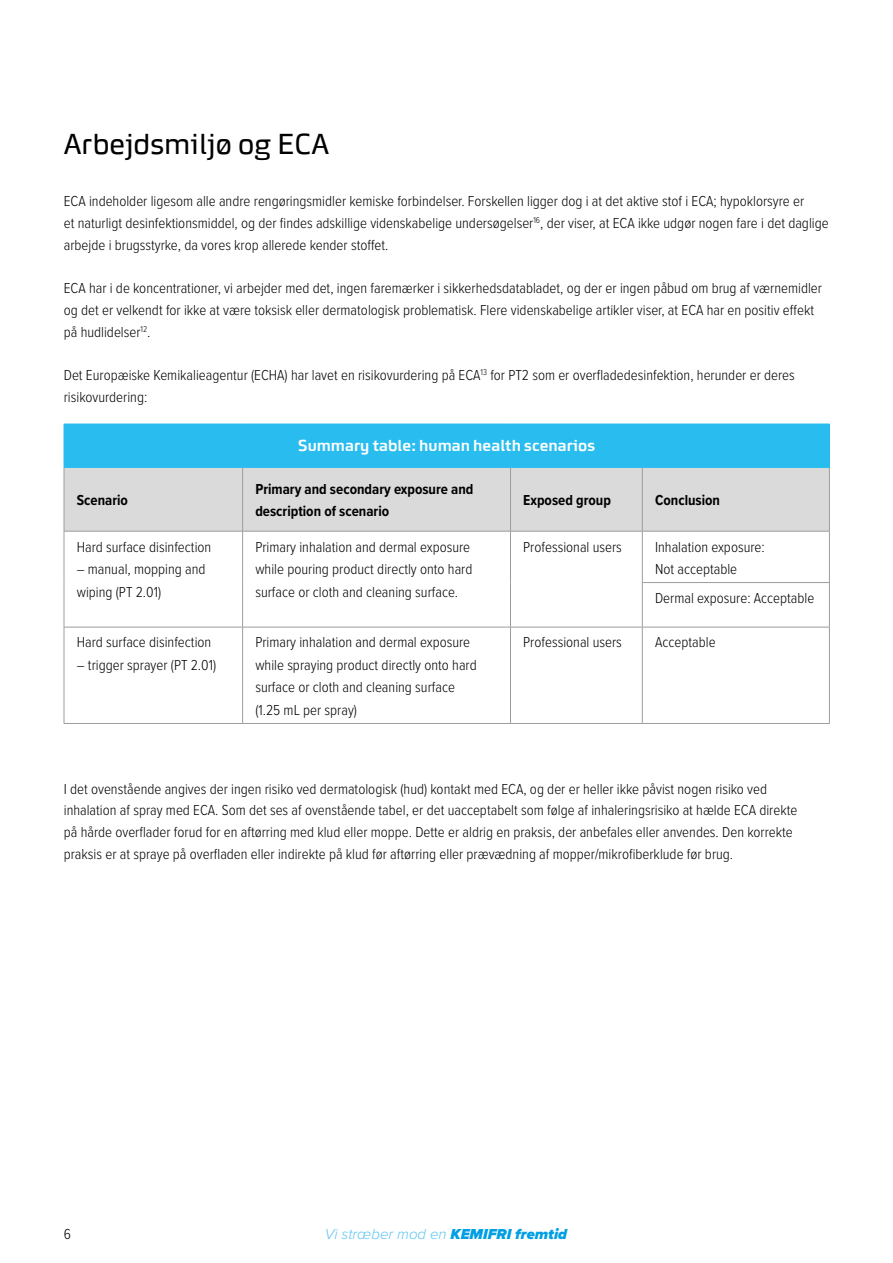
<style>
.page{position:relative;width:893px;height:1263px;background:#fff}
.page>*{position:absolute;margin:0;border:0;box-sizing:border-box;transform-origin:0 0}
.t1{font:30px "Super Brugsen";color:#000}
.t2{font:700 16.5px "Super Brugsen";color:#fff}
.t3{font:300 15px/21.8px "Proxima Nova Cond";color:#000}
.t4{font:700 15px/22.5px "Proxima Nova Cond";color:#000}
.t5{font:italic 300 15px "Proxima Nova";color:#5bc5f2}
.s1{font-weight:900;color:#009fe3}
</style>
<div class="page">
<div style="left:64px;top:424px;width:765px;height:43px;background:#29bdef"></div>
<div style="left:65px;top:468px;width:764px;height:63px;background:#dadada"></div>
<hr style="left:64px;top:468px;width:1px;height:63px;background:#9d9d9c">
<hr style="left:242px;top:468px;width:1px;height:63px;background:#9d9d9c">
<hr style="left:510px;top:468px;width:1px;height:63px;background:#9d9d9c">
<hr style="left:642px;top:468px;width:1px;height:63px;background:#9d9d9c">
<hr style="left:829px;top:468px;width:1px;height:63px;background:#9d9d9c">
<hr style="left:64px;top:531px;width:179px;height:1px;background:#9d9d9c">
<hr style="left:64px;top:531px;width:1px;height:51px;background:#9d9d9c">
<hr style="left:243px;top:531px;width:267px;height:1px;background:#9d9d9c">
<hr style="left:242px;top:531px;width:1px;height:51px;background:#9d9d9c">
<hr style="left:510px;top:531px;width:132px;height:1px;background:#9d9d9c">
<hr style="left:510px;top:531px;width:1px;height:51px;background:#9d9d9c">
<hr style="left:64px;top:582px;width:1px;height:45px;background:#9d9d9c">
<hr style="left:242px;top:582px;width:1px;height:45px;background:#9d9d9c">
<hr style="left:510px;top:582px;width:1px;height:45px;background:#9d9d9c">
<hr style="left:642px;top:531px;width:188px;height:1px;background:#9d9d9c">
<hr style="left:642px;top:531px;width:1px;height:51px;background:#9d9d9c">
<hr style="left:829px;top:531px;width:1px;height:51px;background:#9d9d9c">
<hr style="left:642px;top:582px;width:188px;height:1px;background:#9d9d9c">
<hr style="left:642px;top:583px;width:1px;height:44px;background:#9d9d9c">
<hr style="left:829px;top:583px;width:1px;height:44px;background:#9d9d9c">
<hr style="left:64px;top:627px;width:179px;height:1px;background:#9d9d9c">
<hr style="left:64px;top:627px;width:1px;height:96px;background:#9d9d9c">
<hr style="left:243px;top:627px;width:267px;height:1px;background:#9d9d9c">
<hr style="left:242px;top:627px;width:1px;height:96px;background:#9d9d9c">
<hr style="left:510px;top:627px;width:132px;height:1px;background:#9d9d9c">
<hr style="left:510px;top:627px;width:1px;height:96px;background:#9d9d9c">
<hr style="left:642px;top:627px;width:188px;height:1px;background:#9d9d9c">
<hr style="left:642px;top:627px;width:1px;height:96px;background:#9d9d9c">
<hr style="left:829px;top:627px;width:1px;height:96px;background:#9d9d9c">
<hr style="left:64px;top:723px;width:179px;height:1px;background:#9d9d9c">
<hr style="left:243px;top:723px;width:267px;height:1px;background:#9d9d9c">
<hr style="left:510px;top:723px;width:132px;height:1px;background:#9d9d9c">
<hr style="left:642px;top:723px;width:188px;height:1px;background:#9d9d9c">
<hr style="left:829px;top:424px;width:1px;height:43px;background:#29bdef">
<hr style="left:64px;top:467px;width:179px;height:1px;background:#29bdef">
<hr style="left:243px;top:467px;width:267px;height:1px;background:#29bdef">
<hr style="left:510px;top:467px;width:132px;height:1px;background:#29bdef">
<hr style="left:642px;top:467px;width:188px;height:1px;background:#29bdef">
<h1 class="t1" style="left:64px;top:127px;width:267px">Arbejdsmiljø og ECA</h1>
<p class="t3" style="left:64px;top:190px;width:766px">ECA indeholder ligesom alle andre rengøringsmidler kemiske forbindelser. Forskellen ligger dog i at det aktive stof i ECA; hypoklorsyre er<br>et naturligt desinfektionsmiddel, og der findes adskillige videnskabelige undersøgelser<sup>16</sup>, der viser, at ECA ikke udgør nogen fare i det daglige arbejde i brugsstyrke, da vores krop allerede kender stoffet.</p>
<p class="t3" style="left:64px;top:277px;width:760px">ECA har i de koncentrationer, vi arbejder med det, ingen faremærker i sikkerhedsdatabladet, og der er ingen påbud om brug af værnemidler og det er velkendt for ikke at være toksisk eller dermatologisk problematisk. Flere videnskabelige artikler viser, at ECA har en positiv effekt på hudlidelser<sup>12</sup>.</p>
<p class="t3" style="left:64px;top:364px;width:733px">Det Europæiske Kemikalieagentur (ECHA) har lavet en risikovurdering på ECA<sup>13</sup> for PT2 som er overfladedesinfektion, herunder er deres risikovurdering:</p>
<p class="t2" style="left:298px;top:437px;width:298px">Summary table: human health scenarios</p>
<p class="t4" style="left:77px;top:489px;width:53px">Scenario</p>
<p class="t4" style="left:255px;top:477px;width:220px">Primary and secondary exposure and description of scenario</p>
<p class="t4" style="left:523px;top:489px;width:89px">Exposed group</p>
<p class="t4" style="left:655px;top:489px;width:67px">Conclusion</p>
<p class="t3" style="left:77px;top:535px;width:136px">Hard surface disinfection</p>
<p class="t3" style="left:77px;top:557px;width:130px;line-height:22.5px">– manual, mopping and wiping (PT 2.01)</p>
<p class="t3" style="left:255px;top:534px;width:219px;line-height:22.5px">Primary inhalation and dermal exposure while pouring product directly onto hard surface or cloth and cleaning surface.</p>
<p class="t3" style="left:523px;top:535px;width:100px">Professional users</p>
<p class="t3" style="left:655px;top:534px;width:111px;line-height:22.5px">Inhalation exposure:<br>Not acceptable</p>
<p class="t3" style="left:655px;top:586px;width:161px">Dermal exposure: Acceptable</p>
<p class="t3" style="left:77px;top:631px;width:136px">Hard surface disinfection</p>
<p class="t3" style="left:77px;top:653px;width:141px">– trigger sprayer (PT 2.01)</p>
<p class="t3" style="left:255px;top:630px;width:223px;line-height:22.5px">Primary inhalation and dermal exposure while spraying product directly onto hard surface or cloth and cleaning surface (1.25 mL per spray)</p>
<p class="t3" style="left:523px;top:631px;width:100px">Professional users</p>
<p class="t3" style="left:655px;top:631px;width:62px">Acceptable</p>
<p class="t3" style="left:64px;top:777px;width:735px">I det ovenstående angives der ingen risiko ved dermatologisk (hud) kontakt med ECA, og der er heller ikke påvist nogen risiko ved inhalation af spray med ECA. Som det ses af ovenstående tabel, er det uacceptabelt som følge af inhaleringsrisiko at hælde ECA direkte på hårde overflader forud for en aftørring med klud eller moppe. Dette er aldrig en praksis, der anbefales eller anvendes. Den korrekte praksis er at spraye på overfladen eller indirekte på klud før aftørring eller prævædning af mopper/mikrofiberklude før brug.</p>
<p class="t3" style="left:64px;top:1222px;width:9px">6</p>
<p class="t5" style="left:325px;top:1223px;width:244px">Vi stræber mod en <span class="s1">KEMIFRI fremtid</span></p>
</div>
